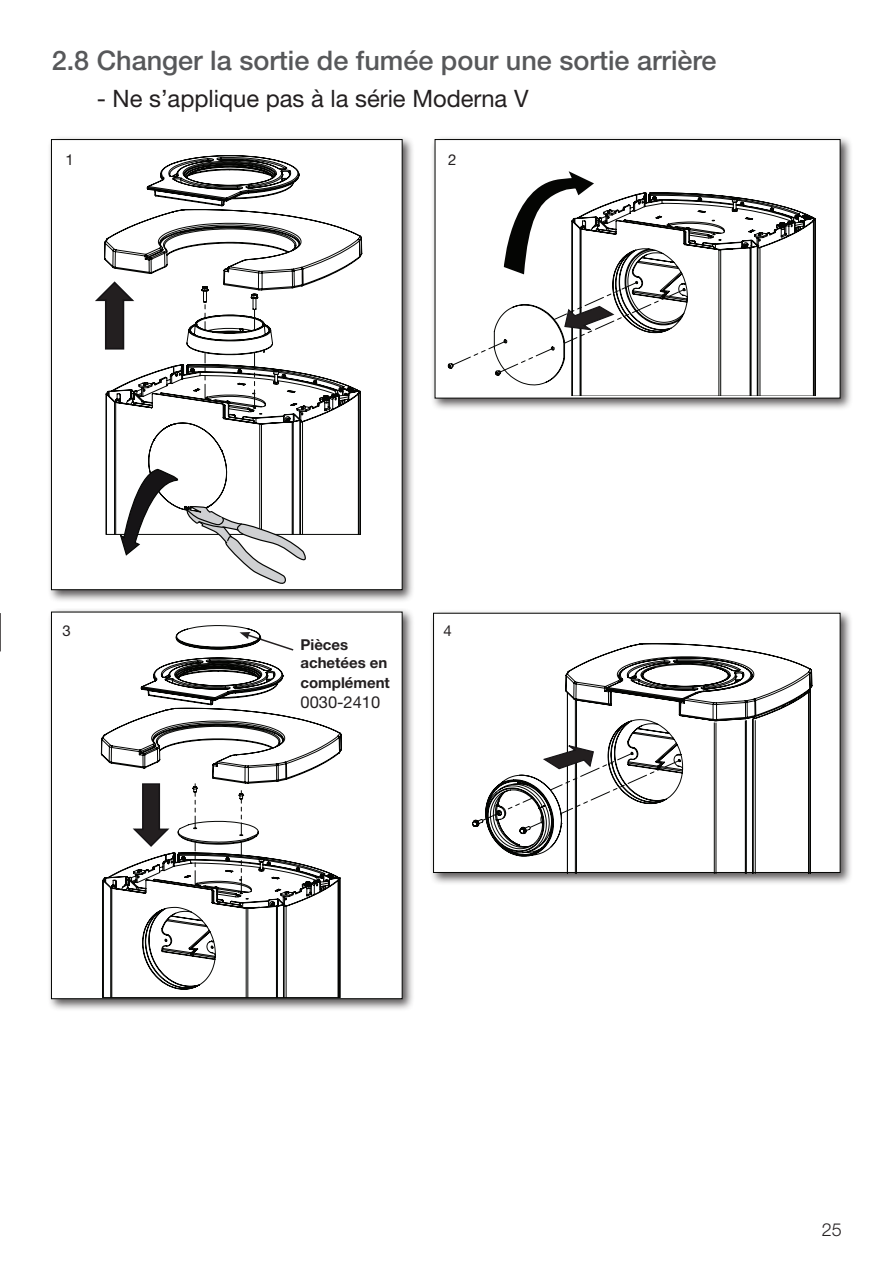
<style>
.page{position:relative;width:893px;height:1263px;background:#fff}
.page>*{position:absolute;margin:0;border:0;box-sizing:border-box;transform-origin:0 0}
.t1{font:500 27px "Helvetica Neue LT Pro";color:#57585a}
.t2{font:24px "Helvetica Neue LT Pro";color:#231f20}
.t3{font:300 18px "Helvetica Neue LT Pro";color:#231f20}
.t4{font:16.5px "Helvetica Neue LT Pro";color:#231f20}
.t5{font:700 15px/18px "Helvetica Neue LT Pro";color:#231f20}
.t6{font:15px "Helvetica Neue LT Pro";color:#231f20}
</style>
<div class="page">
<hr style="left:0;top:613px;width:1px;height:38px;background:#231f20">
<div style="left:47px;top:608px;width:368px;height:403px;background:#231f20;opacity:.75"></div>
<div style="left:51px;top:612px;width:352px;height:387px;background:#fff;border:1px solid #040503"></div>
<div style="left:47px;top:135px;width:368px;height:468px;background:#231f20;opacity:.75"></div>
<div style="left:51px;top:139px;width:352px;height:451px;background:#fff;border:1px solid #040503"></div>
<div style="left:431px;top:135px;width:422px;height:276px;background:#231f20;opacity:.75"></div>
<div style="left:435px;top:139px;width:405px;height:259px;background:#fff;border:1px solid #040503"></div>
<div style="left:429px;top:609px;width:424px;height:276px;background:#231f20;opacity:.75"></div>
<div style="left:433px;top:613px;width:407px;height:260px;background:#fff;border:1px solid #040503"></div>
<svg style="left:104px;top:155px;width:258px;height:380px"></svg>
<svg style="left:205px;top:302px;width:1px;height:28px"></svg>
<svg style="left:205px;top:353px;width:1px;height:46px"></svg>
<svg style="left:254px;top:309px;width:1px;height:21px"></svg>
<svg style="left:254px;top:353px;width:1px;height:55px"></svg>
<svg style="left:95px;top:280px;width:41px;height:70px"></svg>
<svg style="left:119px;top:468px;width:190px;height:116px"></svg>
<hr style="left:572px;top:396px;width:243px;height:1px;background:#040503">
<svg style="left:448px;top:192px;width:367px;height:204px"></svg>
<svg style="left:452px;top:281px;width:233px;height:92px"></svg>
<svg style="left:504px;top:171px;width:90px;height:103px"></svg>
<svg style="left:101px;top:625px;width:241px;height:373px"></svg>
<svg style="left:195px;top:784px;width:1px;height:45px"></svg>
<svg style="left:195px;top:842px;width:1px;height:43px"></svg>
<svg style="left:241px;top:791px;width:1px;height:44px"></svg>
<svg style="left:241px;top:842px;width:1px;height:52px"></svg>
<svg style="left:131px;top:782px;width:40px;height:66px"></svg>
<svg style="left:472px;top:643px;width:340px;height:231px"></svg>
<svg style="left:482px;top:743px;width:199px;height:85px"></svg>
<p class="t1" style="left:52px;top:44px;width:666px">2.8 Changer la sortie de fumée pour une sortie arrière</p>
<p class="t2" style="left:97px;top:84px;width:433px">- Ne s’applique pas à la série Moderna V</p>
<p class="t6" style="left:65px;top:151px;width:10px">1</p>
<p class="t6" style="left:448px;top:150px;width:10px">2</p>
<p class="t6" style="left:63px;top:622px;width:10px">3</p>
<p class="t6" style="left:444px;top:621px;width:10px">4</p>
<p class="t5" style="left:300px;top:636px;width:88px">Pièces achetées en</p>
<p class="t5" style="left:300px;top:673px;width:91px">complément</p>
<p class="t4" style="left:300px;top:692px;width:81px">0030-2410</p>
<p class="t3" style="left:822px;top:1219px;width:22px">25</p>
</div>
